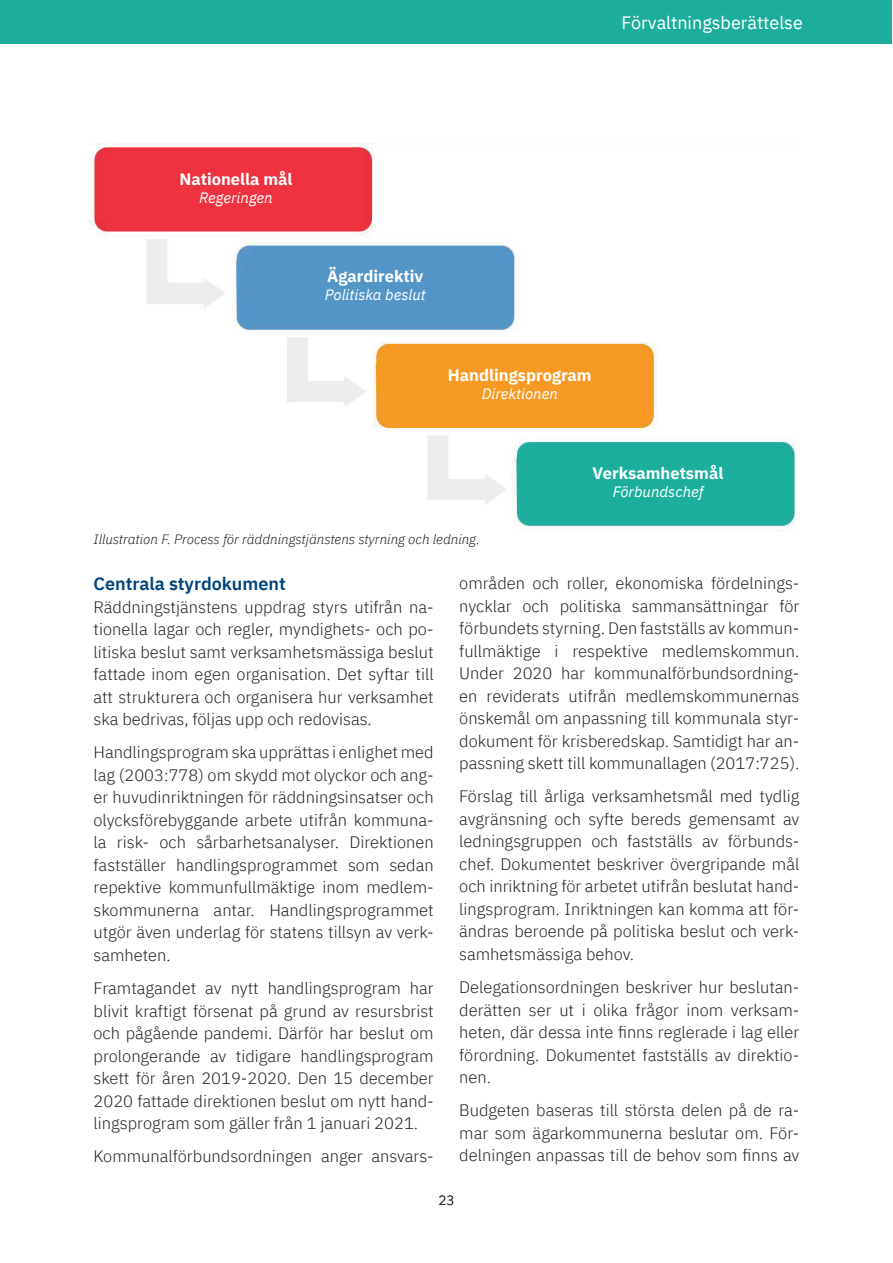
<style>
.page{position:relative;width:893px;height:1263px;background:#fff}
.page>*{position:absolute;margin:0;border:0;box-sizing:border-box;transform-origin:0 0}
.t1{font:18px "IBM Plex Sans";color:#fff}
.t2{font:600 18px "IBM Plex Sans";color:#01437c}
.t3{font:300 16.5px/22.5px "IBM Plex Sans";color:#231f20;text-align:justify}
.t4{font:700 16.5px "IBM Plex Sans";color:#fff}
.t5{font:italic 15px "IBM Plex Sans";color:#fff}
.t6{font:italic 300 13.5px "IBM Plex Sans";color:#231f20}
.t7{font:300 13.5px "IBM Plex Sans";color:#231f20}
</style>
<div class="page">
<div style="left:1px;top:0;width:891px;height:43px;background:#1cad9c"></div>
<img style="left:89px;top:143px;width:706px;height:389px">
<p class="t1" style="left:621px;top:8px;width:183px">Förvaltningsberättelse</p>
<p class="t4" style="left:179px;top:166px;width:114px">Nationella mål</p>
<p class="t5" style="left:199px;top:186px;width:75px">Regeringen</p>
<p class="t4" style="left:327px;top:263px;width:98px">Ägardirektiv</p>
<p class="t5" style="left:325px;top:283px;width:102px">Politiska beslut</p>
<p class="t4" style="left:448px;top:362px;width:145px">Handlingsprogram</p>
<p class="t5" style="left:482px;top:382px;width:78px">Direktionen</p>
<p class="t4" style="left:593px;top:459px;width:132px">Verksamhetsmål</p>
<p class="t5" style="left:613px;top:480px;width:92px">Förbundschef</p>
<p class="t6" style="left:94px;top:529px;width:388px">Illustration F. Process för räddningstjänstens styrning och ledning.</p>
<p class="t2" style="left:94px;top:570px;width:194px">Centrala styrdokument</p>
<p class="t3" style="left:94px;top:594px;width:342px">Räddningstjänstens uppdrag styrs utifrån na&shy;tionella lagar och regler, myndighets- och po&shy;litiska beslut samt verksamhetsmässiga beslut fattade inom egen organisation. Det syftar till att strukturera och organisera hur verksamhet ska bedrivas, följas upp och redovisas.</p>
<p class="t3" style="left:94px;top:740px;width:342px">Handlingsprogram ska upprättas i enlighet med lag (2003:778) om skydd mot olyckor och ang&shy;er huvudinriktningen för räddningsinsatser och olycksförebyggande arbete utifrån kommuna&shy;la risk- och sårbarhetsanalyser. Direktionen fastställer handlingsprogrammet som sedan repektive kommunfullmäktige inom medlem&shy;skommunerna antar. Handlingsprogrammet utgör även underlag för statens tillsyn av verk&shy;samheten.</p>
<p class="t3" style="left:94px;top:976px;width:342px">Framtagandet av nytt handlingsprogram har blivit kraftigt försenat på grund av resursbrist och pågående pandemi. Därför har beslut om prolongerande av tidigare handlingsprogram skett för åren 2019-2020. Den 15 december 2020 fattade direktionen beslut om nytt hand&shy;lingsprogram som gäller från 1 januari 2021.</p>
<p class="t3" style="left:94px;top:1144px;width:342px">Kommunalförbundsordningen anger ansvars-</p>
<p class="t3" style="left:459px;top:571px;width:342px">områden och roller, ekonomiska fördelnings&shy;nycklar och politiska sammansättningar för förbundets styrning. Den fastställs av kommun&shy;fullmäktige i respektive medlemskommun.<br>Under 2020 har kommunalförbundsordning&shy;en reviderats utifrån medlemskommunernas önskemål om anpassning till kommunala styr&shy;dokument för krisberedskap. Samtidigt har an&shy;passning skett till kommunallagen (2017:725).</p>
<p class="t3" style="left:459px;top:784px;width:342px">Förslag till årliga verksamhetsmål med tydlig avgränsning och syfte bereds gemensamt av ledningsgruppen och fastställs av förbunds&shy;chef. Dokumentet beskriver övergripande mål och inriktning för arbetet utifrån beslutat hand&shy;lingsprogram. Inriktningen kan komma att för&shy;ändras beroende på politiska beslut och verk&shy;samhetsmässiga behov.</p>
<p class="t3" style="left:459px;top:974px;width:342px">Delegationsordningen beskriver hur beslutan&shy;derätten ser ut i olika frågor inom verksam&shy;heten, där dessa inte finns reglerade i lag eller förordning. Dokumentet fastställs av direktio&shy;nen.</p>
<p class="t3" style="left:459px;top:1098px;width:342px">Budgeten baseras till största delen på de ra&shy;mar som ägarkommunerna beslutar om. För&shy;delningen anpassas till de behov som finns av</p>
<p class="t7" style="left:438px;top:1190px;width:18px">23</p>
</div>
